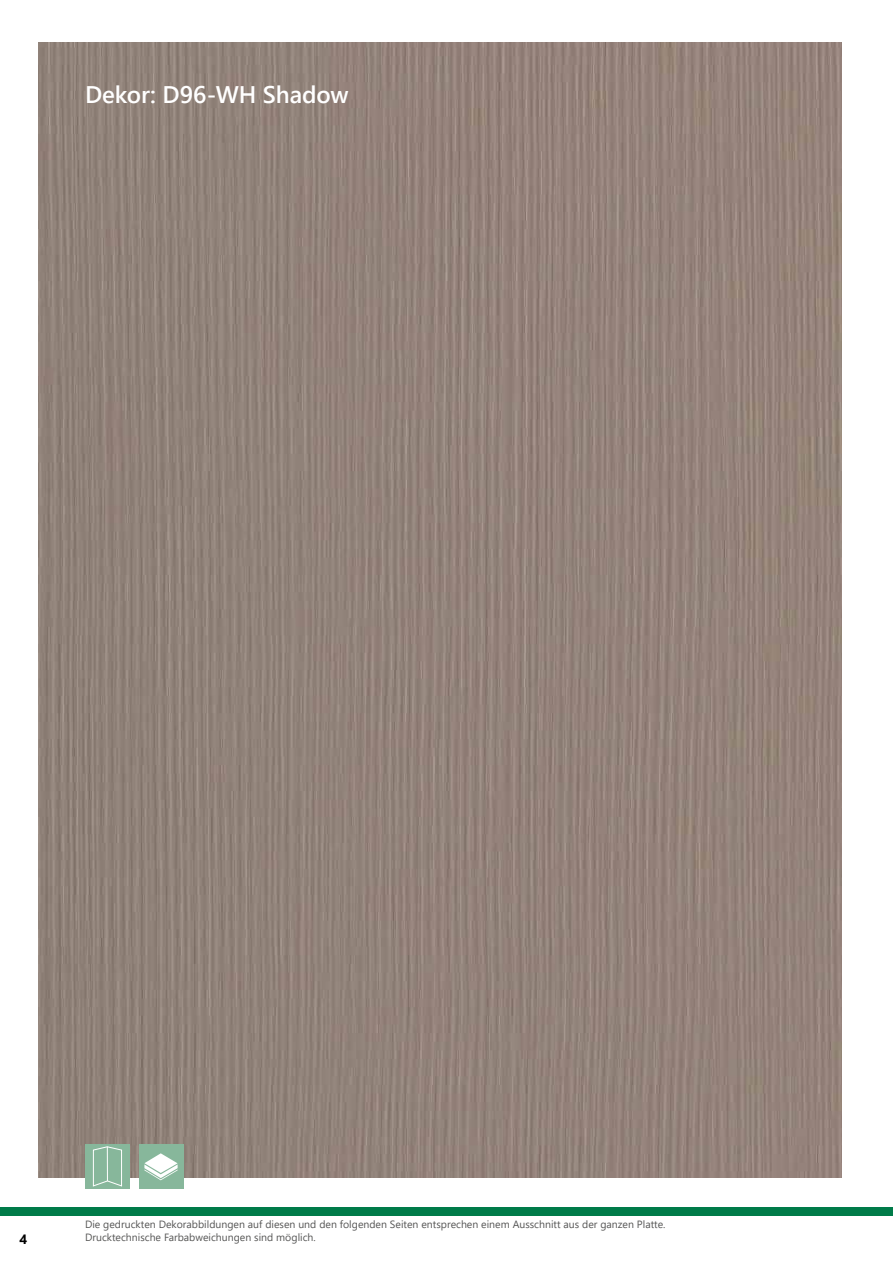
<style>
.page{position:relative;width:893px;height:1263px;background:#fff}
.page>*{position:absolute;margin:0;border:0;box-sizing:border-box;transform-origin:0 0}
.t1{font:600 24px "Segoe UI";letter-spacing:-.005em;color:#fff}
.t2{font:700 13.5px "Segoe UI";color:#000}
.t3{font:10.5px "Segoe UI";color:#565655}
</style>
<div class="page">
<img style="left:38px;top:43px;width:804px;height:1135px">
<div style="left:85px;top:1144px;width:45px;height:45px;background:#87b79b"></div>
<svg style="left:92px;top:1146px;width:30px;height:41px"></svg>
<hr style="left:107px;top:1147px;width:1px;height:34px;background:#fff">
<div style="left:139px;top:1144px;width:45px;height:45px;background:#87b79b"></div>
<svg style="left:144px;top:1153px;width:34px;height:27px"></svg>
<div style="left:0;top:1207px;width:893px;height:9px;background:#007b49"></div>
<h1 class="t1" style="left:85px;top:71px;width:265px">Dekor: D96-WH Shadow</h1>
<p class="t3" style="left:85px;top:1214px;width:582px">Die gedruckten Dekorabbildungen auf diesen und den folgenden Seiten entsprechen einem Ausschnitt aus der ganzen Platte.</p>
<p class="t2" style="left:20px;top:1227px;width:9px">4</p>
<p class="t3" style="left:85px;top:1227px;width:232px">Drucktechnische Farbabweichungen sind möglich.</p>
</div>
